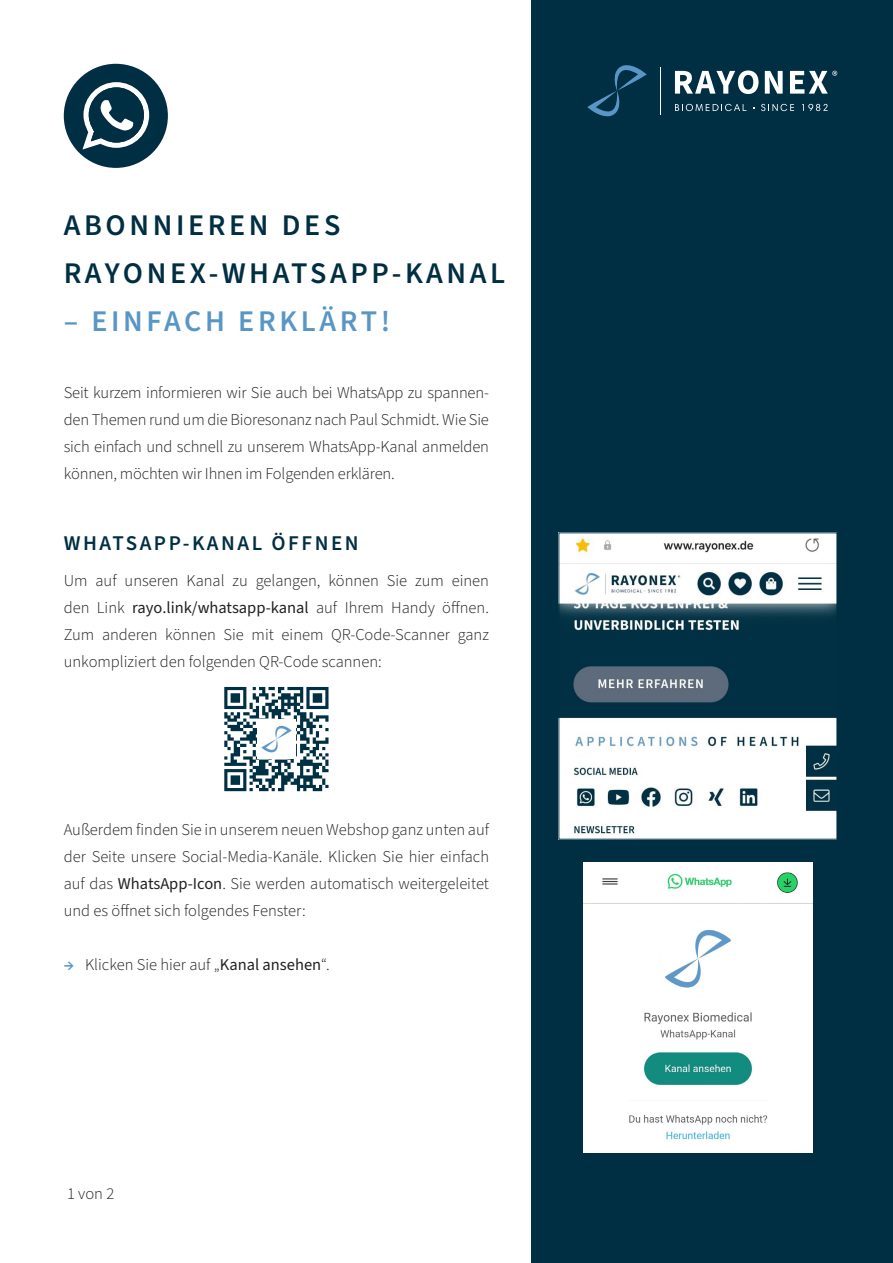
<style>
.page{position:relative;width:893px;height:1263px;background:#fff}
.page>*{position:absolute;margin:0;border:0;box-sizing:border-box;transform-origin:0 0}
.t1{font:600 30px/48px "Source Sans 3";letter-spacing:.12em;color:#002e42}
.t2{font:600 30px "Source Sans 3";letter-spacing:.12em;color:#5896c6}
.t3{font:600 21px "Source Sans 3";letter-spacing:.12em;color:#002e42}
.t4{font:300 16.5px/27px "Source Sans 3";color:#231f20;text-align:justify}
.s1{font-weight:400}
.s2{font-weight:600;color:#5896c6}
</style>
<div class="page">
<div style="left:531px;top:0;width:362px;height:1263px;background:#002e42"></div>
<svg style="left:587px;top:65px;width:60px;height:51px"></svg>
<hr style="left:660px;top:67px;width:1px;height:48px;background:#fff">
<svg style="left:675px;top:70px;width:83px;height:24px"></svg>
<svg style="left:765px;top:71px;width:18px;height:23px"></svg>
<svg style="left:675px;top:104px;width:71px;height:7px"></svg>
<svg style="left:761px;top:104px;width:33px;height:7px"></svg>
<svg style="left:802px;top:104px;width:26px;height:7px"></svg>
<svg style="left:790px;top:71px;width:47px;height:23px"></svg>
<div style="left:221px;top:684px;width:111px;height:110px;background:linear-gradient(to right,#fafbfb,#fafbfb)"></div>
<svg style="left:224px;top:687px;width:104px;height:104px"></svg>
<img style="left:257px;top:720px;width:39px;height:38px">
<img style="left:560px;top:534px;width:275px;height:303px">
<div style="left:558px;top:532px;width:279px;height:307px;border:1px solid #002e42"></div>
<img style="left:584px;top:862px;width:228px;height:291px">
<div style="left:64px;top:64px;width:104px;height:104px;background:#002e42;border-radius:50%"></div>
<svg style="left:82px;top:82px;width:67px;height:68px"></svg>
<h1 class="t1" style="left:64px;top:202px;width:443px">ABONNIEREN DES<br>RAYONEX-WHATSAPP-KANAL</h1>
<h1 class="t2" style="left:64px;top:301px;width:328px">– EINFACH ERKLÄRT!</h1>
<p class="t4" style="left:64px;top:380px;width:427px">Seit kurzem informieren wir Sie auch bei WhatsApp zu spannen&shy;den Themen rund um die Bioresonanz nach Paul Schmidt. Wie Sie sich einfach und schnell zu unserem WhatsApp-Kanal anmelden können, möchten wir Ihnen im Folgenden erklären.</p>
<p class="t3" style="left:64px;top:529px;width:296px">WHATSAPP-KANAL ÖFFNEN</p>
<p class="t4" style="left:64px;top:567px;width:427px">Um auf unseren Kanal zu gelangen, können Sie zum einen den Link <span class="s1">rayo.link/whatsapp-kanal</span> auf Ihrem Handy öffnen.<br>Zum anderen können Sie mit einem QR-Code-Scanner ganz unkompliziert den folgenden QR-Code scannen:</p>
<p class="t4" style="left:64px;top:817px;width:427px">Außerdem finden Sie in unserem neuen Webshop ganz unten auf der Seite unsere Social-Media-Kanäle. Klicken Sie hier einfach auf das <span class="s1">WhatsApp-Icon</span>. Sie werden automatisch weitergeleitet und es öffnet sich folgendes Fenster:</p>
<p class="t4" style="left:64px;top:952px;width:268px"><span class="s2">→</span> Klicken Sie hier auf „<span class="s1">Kanal ansehen</span>“.</p>
<p class="t4" style="left:67px;top:1181px;width:49px">1 von 2</p>
</div>
